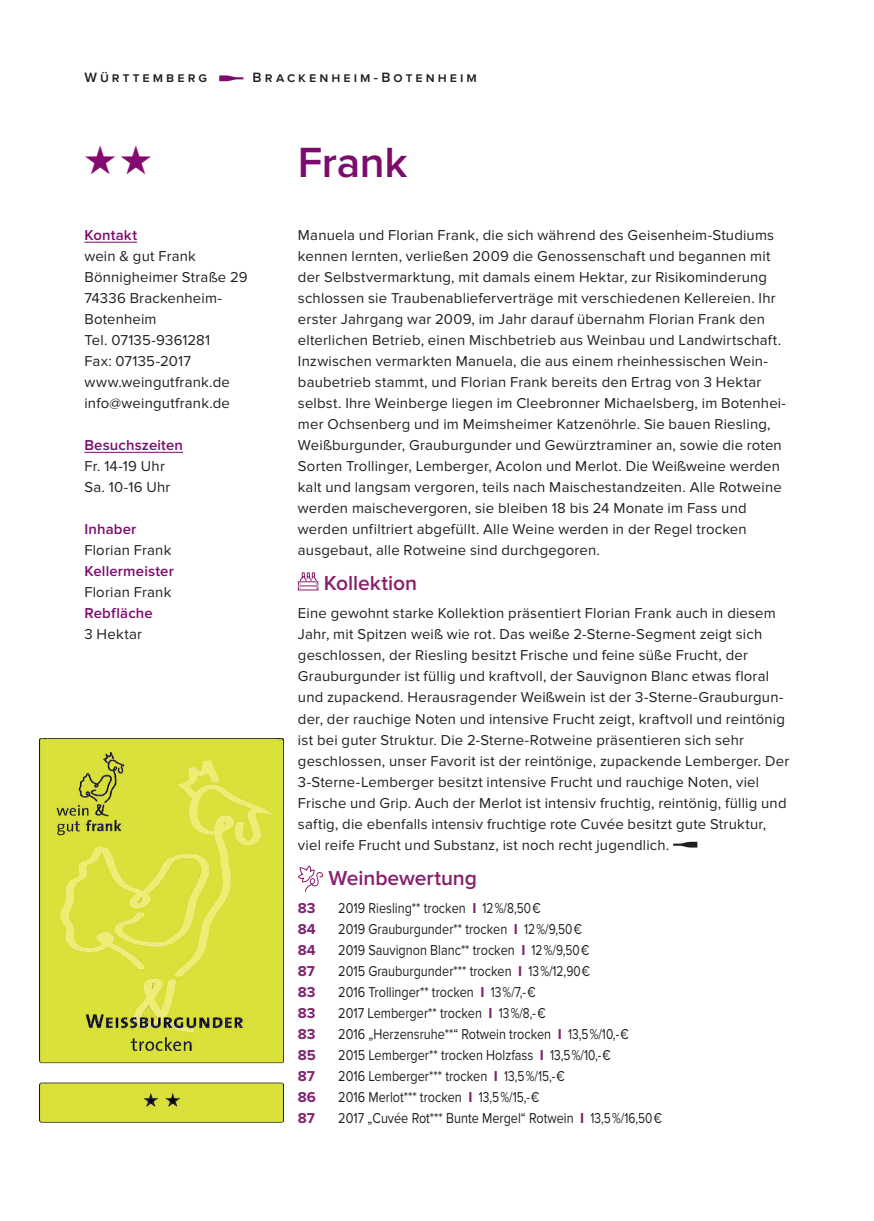
<style>
.page{position:relative;width:874px;height:1221px;background:#fff}
.page>*{position:absolute;margin:0;border:0;box-sizing:border-box;transform-origin:0 0}
.Champagner-Häuser{font:600 43.75px "Proxima Nova";color:#7c0b6e}
.FL_Proxima-Nova_8_5p{font:600 21px "Proxima Nova";letter-spacing:-.005em;color:#881f6c}
.Basistext{font:14.88px/21px "Proxima Nova";letter-spacing:.015em;color:#231f20}
.Weine_in_Liste{font:14.88px "Proxima Nova";color:#231f20;scale:.85 1}
.Inhaber{font:600 14.88px "Proxima Nova";letter-spacing:.015em;color:#7c0b6e}
.Weine_in_Liste-2{font:700 14.88px "Proxima Nova";color:#802371}
.Kontakt___Besuchszei{font:600 14.88px "Proxima Nova";letter-spacing:.01em;color:#7c0b6e}
.Kopfzeile_Stadt{font:600 14px "Proxima Nova";letter-spacing:.215em;color:#231f20}
.s1{font-weight:700;color:#802371}
</style>
<div class="page">
<img style="left:40px;top:739px;width:243px;height:383px">
<svg style="left:297px;top:572px;width:21px;height:19px"></svg>
<svg style="left:673px;top:841px;width:24px;height:6px"></svg>
<svg style="left:298px;top:865px;width:25px;height:27px"></svg>
<svg style="left:219px;top:75px;width:24px;height:6px"></svg>
<hr style="left:84px;top:242px;width:53px;height:1px;background:#7c0b6e">
<hr style="left:84px;top:452px;width:99px;height:1px;background:#7c0b6e">
<p class="Kopfzeile_Stadt" style="left:84px;top:71px;width:124px">Württemberg</p>
<p class="Kopfzeile_Stadt" style="left:252px;top:71px;width:226px">Brackenheim-Botenheim</p>
<p class="Kontakt___Besuchszei" style="left:84px;top:228px;width:54px">Kontakt</p>
<p class="Basistext" style="left:84px;top:246px;width:113px">wein &amp; gut Frank</p>
<p class="Basistext" style="left:84px;top:267px;width:165px">Bönnigheimer Straße 29</p>
<p class="Basistext" style="left:84px;top:288px;width:139px">74336 Brackenheim-</p>
<p class="Basistext" style="left:84px;top:309px;width:74px">Botenheim</p>
<p class="Basistext" style="left:84px;top:330px;width:127px">Tel. 07135-9361281</p>
<p class="Basistext" style="left:84px;top:351px;width:108px">Fax: 07135-2017</p>
<p class="Basistext" style="left:84px;top:372px;width:147px">www.weingutfrank.de</p>
<p class="Basistext" style="left:84px;top:393px;width:147px">info@weingutfrank.de</p>
<p class="Kontakt___Besuchszei" style="left:84px;top:438px;width:100px">Besuchszeiten</p>
<p class="Basistext" style="left:84px;top:456px;width:82px">Fr. 14-19 Uhr</p>
<p class="Basistext" style="left:84px;top:477px;width:87px">Sa. 10-16 Uhr</p>
<p class="Inhaber" style="left:84px;top:522px;width:54px">Inhaber</p>
<p class="Basistext" style="left:84px;top:540px;width:88px">Florian Frank</p>
<p class="Inhaber" style="left:84px;top:564px;width:91px">Kellermeister</p>
<p class="Basistext" style="left:84px;top:582px;width:88px">Florian Frank</p>
<p class="Inhaber" style="left:84px;top:606px;width:70px">Rebfläche</p>
<p class="Basistext" style="left:84px;top:624px;width:59px">3 Hektar</p>
<p class="Champagner-Häuser" style="left:298px;top:143px;width:111px">Frank</p>
<p class="Basistext" style="left:298px;top:225px;width:489px">Manuela und Florian Frank, die sich während des Geisenheim-Studiums kennen lernten, verließen 2009 die Genossenschaft und begannen mit der Selbstvermarktung, mit damals einem Hektar, zur Risikominderung schlossen sie Traubenablieferverträge mit verschiedenen Kellereien. Ihr erster Jahrgang war 2009, im Jahr darauf übernahm Florian Frank den elterlichen Betrieb, einen Mischbetrieb aus Weinbau und Landwirtschaft.<br>Inzwischen vermarkten Manuela, die aus einem rheinhessischen Wein&shy;baubetrieb stammt, und Florian Frank bereits den Ertrag von 3 Hektar selbst. Ihre Weinberge liegen im Cleebronner Michaelsberg, im Botenhei&shy;mer Ochsenberg und im Meimsheimer Katzenöhrle. Sie bauen Riesling, Weißburgunder, Grauburgunder und Gewürztraminer an, sowie die roten Sorten Trollinger, Lemberger, Acolon und Merlot. Die Weißweine werden kalt und langsam vergoren, teils nach Maischestandzeiten. Alle Rotweine werden maischevergoren, sie bleiben 18 bis 24 Monate im Fass und werden unfiltriert abgefüllt. Alle Weine werden in der Regel trocken ausgebaut, alle Rotweine sind durchgegoren.</p>
<p class="FL_Proxima-Nova_8_5p" style="left:323px;top:574px;width:95px">Kollektion</p>
<p class="Basistext" style="left:298px;top:603px;width:492px">Eine gewohnt starke Kollektion präsentiert Florian Frank auch in diesem Jahr, mit Spitzen weiß wie rot. Das weiße 2-Sterne-Segment zeigt sich geschlossen, der Riesling besitzt Frische und feine süße Frucht, der Grauburgunder ist füllig und kraftvoll, der Sauvignon Blanc etwas floral und zupackend. Herausragender Weißwein ist der 3-Sterne-Grauburgun&shy;der, der rauchige Noten und intensive Frucht zeigt, kraftvoll und reintönig ist bei guter Struktur. Die 2-Sterne-Rotweine präsentieren sich sehr geschlossen, unser Favorit ist der reintönige, zupackende Lemberger. Der 3-Sterne-Lemberger besitzt intensive Frucht und rauchige Noten, viel Frische und Grip. Auch der Merlot ist intensiv fruchtig, reintönig, füllig und saftig, die ebenfalls intensiv fruchtige rote Cuvée besitzt gute Struktur, viel reife Frucht und Substanz, ist noch recht jugendlich.</p>
<p class="FL_Proxima-Nova_8_5p" style="left:328px;top:868px;width:150px">Weinbewertung</p>
<p class="Weine_in_Liste-2" style="left:298px;top:899px;width:19px">83</p>
<p class="Weine_in_Liste" style="left:338px;top:899px;width:239px">2019 Riesling** trocken <span class="s1">I</span> 12%/8,50€</p>
<p class="Weine_in_Liste-2" style="left:298px;top:920px;width:19px">84</p>
<p class="Weine_in_Liste" style="left:338px;top:920px;width:288px">2019 Grauburgunder** trocken <span class="s1">I</span> 12%/9,50€</p>
<p class="Weine_in_Liste-2" style="left:298px;top:941px;width:19px">84</p>
<p class="Weine_in_Liste" style="left:338px;top:941px;width:297px">2019 Sauvignon Blanc** trocken <span class="s1">I</span> 12%/9,50€</p>
<p class="Weine_in_Liste-2" style="left:298px;top:962px;width:19px">87</p>
<p class="Weine_in_Liste" style="left:338px;top:962px;width:298px">2015 Grauburgunder*** trocken <span class="s1">I</span> 13%/12,90€</p>
<p class="Weine_in_Liste-2" style="left:298px;top:983px;width:19px">83</p>
<p class="Weine_in_Liste" style="left:338px;top:983px;width:234px">2016 Trollinger** trocken <span class="s1">I</span> 13%/7,-€</p>
<p class="Weine_in_Liste-2" style="left:298px;top:1004px;width:19px">83</p>
<p class="Weine_in_Liste" style="left:338px;top:1004px;width:245px">2017 Lemberger** trocken <span class="s1">I</span> 13%/8,-€</p>
<p class="Weine_in_Liste-2" style="left:298px;top:1025px;width:19px">83</p>
<p class="Weine_in_Liste" style="left:338px;top:1025px;width:343px">2016 „Herzensruhe**“ Rotwein trocken <span class="s1">I</span> 13,5%/10,-€</p>
<p class="Weine_in_Liste-2" style="left:298px;top:1046px;width:20px">85</p>
<p class="Weine_in_Liste" style="left:338px;top:1046px;width:322px">2015 Lemberger** trocken Holzfass <span class="s1">I</span> 13,5%/10,-€</p>
<p class="Weine_in_Liste-2" style="left:298px;top:1067px;width:19px">87</p>
<p class="Weine_in_Liste" style="left:338px;top:1067px;width:268px">2016 Lemberger*** trocken <span class="s1">I</span> 13,5%/15,-€</p>
<p class="Weine_in_Liste-2" style="left:298px;top:1088px;width:20px">86</p>
<p class="Weine_in_Liste" style="left:338px;top:1088px;width:238px">2016 Merlot*** trocken <span class="s1">I</span> 13,5%/15,-€</p>
<p class="Weine_in_Liste-2" style="left:298px;top:1109px;width:19px">87</p>
<p class="Weine_in_Liste" style="left:338px;top:1109px;width:382px">2017 „Cuvée Rot*** Bunte Mergel“ Rotwein <span class="s1">I</span> 13,5%/16,50€</p>
</div>
